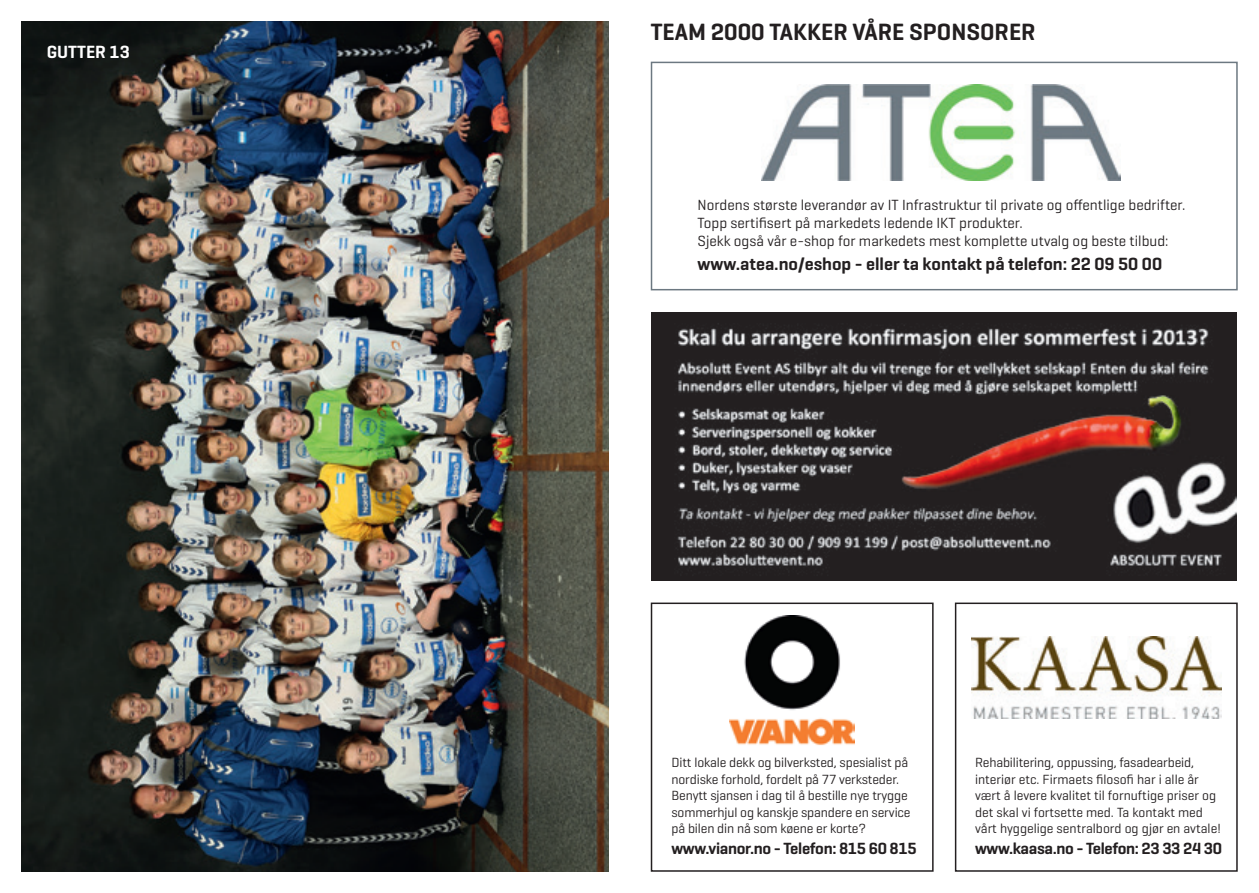
<style>
.page{position:relative;width:1259px;height:893px;background:#fff}
.page>*{position:absolute;margin:0;border:0;box-sizing:border-box;transform-origin:0 0}
.t1{font:600 24px "Geogrotesque";color:#231f20}
.t2{font:600 18px "Geogrotesque";color:#231f20}
.t3{font:600 18px "Geogrotesque";color:#fff}
.t4{font:600 16.5px "Geogrotesque";letter-spacing:-.02em;color:#231f20}
.t5{font:15px/18px "Geogrotesque";color:#231f20}
.t6{font:13.5px/16.5px "Geogrotesque";letter-spacing:-.01em;color:#231f20}
</style>
<div class="page">
<img style="left:762px;top:84px;width:358px;height:97px">
<div style="left:651px;top:62px;width:586px;height:228px;border:2px solid #6c7881"></div>
<img style="left:651px;top:313px;width:586px;height:267px">
<img style="left:730px;top:615px;width:124px;height:131px">
<div style="left:651px;top:603px;width:282px;height:269px;border:2px solid #231f20"></div>
<img style="left:971px;top:636px;width:250px;height:82px">
<div style="left:955px;top:603px;width:282px;height:269px;border:2px solid #231f20"></div>
<img style="left:21px;top:21px;width:587px;height:851px">
<h2 class="t3" style="left:47px;top:41px;width:85px">GUTTER 13</h2>
<h1 class="t1" style="left:651px;top:17px;width:133px">TEAM 2000 takke</h1>
<h1 class="t1" style="left:833px;top:17px;width:91px">r våresponso</h1>
<h1 class="t1" style="left:994px;top:17px;width:43px">rer</h1>
<p class="t5" style="left:697px;top:195px;width:489px">Nordens største leverandør av IT Infrastruktur til private og offentlige bedrifter.<br>Topp sertifisert på markedets ledende IKT produkter.<br>Sjekk også vår e-shop for markedets mest komplette utvalg og beste tilbud:</p>
<h2 class="t2" style="left:697px;top:253px;width:466px">www.atea.no/eshop - eller ta kontakt på telefon: 22 09 50 00</h2>
<p class="t6" style="left:671px;top:754px;width:241px">Ditt lokale dekk og bilverksted, spesialist på nordiske forhold, fordelt på 77 verksteder.<br>Benytt sjansen i dag til å bestille nye trygge sommerhjul og kanskje spandere en service på bilen din nå som køene er korte?</p>
<p class="t4" style="left:671px;top:838px;width:247px">www.vianor.no - Telefon: 815 60 815</p>
<p class="t6" style="left:975px;top:754px;width:247px">Rehabilitering, oppussing, fasadearbeid, interiør etc. Firmaets filosofi har i alle år vært å levere kvalitet til fornuftige priser og det skal vi fortsette med. Ta kontakt med vårt hyggelige sentralbord og gjør en avtale!</p>
<p class="t4" style="left:975px;top:838px;width:248px">www.kaasa.no - Telefon: 23 33 24 30</p>
</div>
